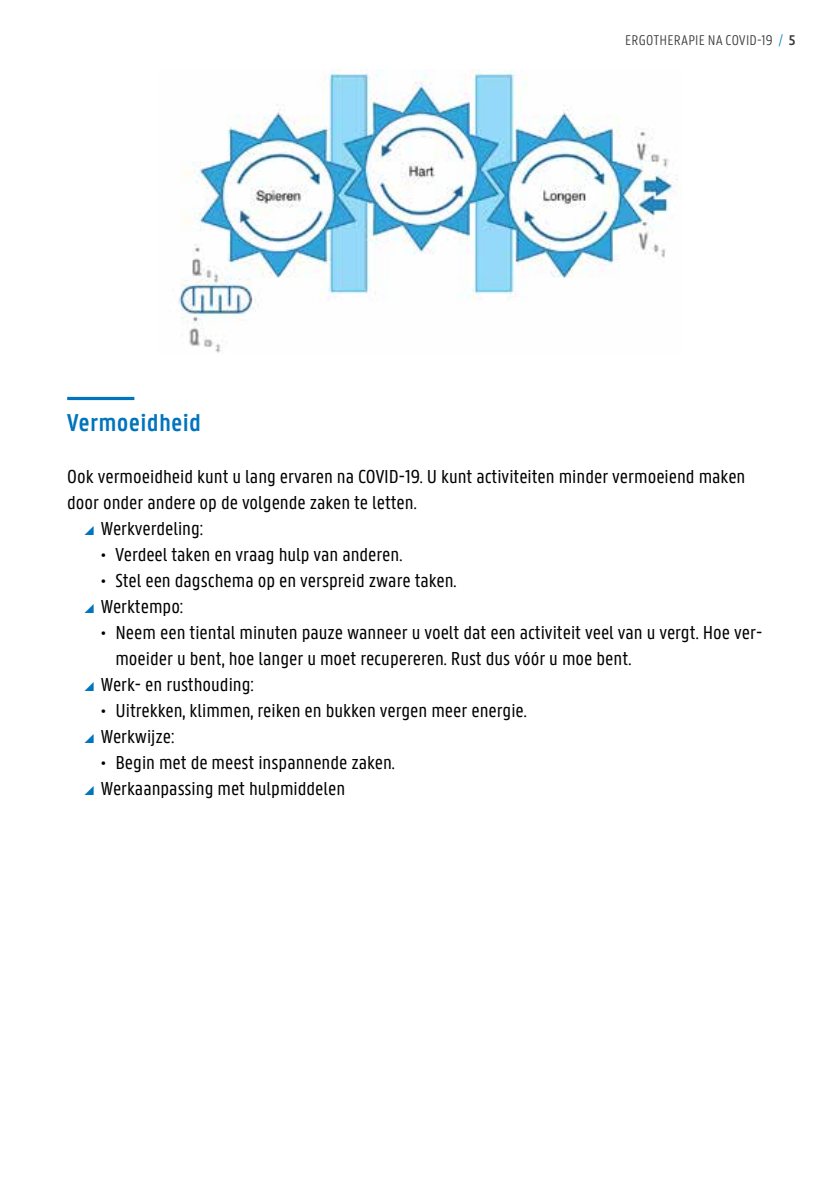
<style>
.page{position:relative;width:840px;height:1191px;background:#fff}
.page>*{position:absolute;margin:0;border:0;box-sizing:border-box;transform-origin:0 0}
.t1{font:600 26px "U Gent Panno Text";letter-spacing:.01em;color:#0074bd}
.t2{font:20px/26px "U Gent Panno Text";color:#000}
.t3{font:300 15px "U Gent Panno Text";letter-spacing:.015em;color:#383937}
.s1{color:#007dc2}
.s2{font-weight:600}
.s3{font-size:18px}
</style>
<div class="page">
<hr style="left:67px;top:397px;width:67px;height:3px;background:#0074bd">
<img style="left:178px;top:70px;width:500px;height:283px">
<p class="t3" style="left:625px;top:31px;width:172px">ERGOTHERAPIE NA COVID-19 <span class="s1">/</span> <span class="s2">5</span></p>
<h1 class="t1" style="left:67px;top:407px;width:135px">Vermoeidheid</h1>
<p class="t2" style="left:67px;top:463px;width:679px">Ook vermoeidheid kunt u lang ervaren na COVID-19. U kunt activiteiten minder vermoeiend maken</p>
<p class="t2" style="left:67px;top:489px;width:351px">door onder andere op de volgende zaken te letten.</p>
<p class="t2" style="left:101px;top:515px;width:104px">Werkverdeling:</p>
<p class="t2" style="left:101px;top:541px;width:302px"><span class="s3">•</span> Verdeel taken en vraag hulp van anderen.</p>
<p class="t2" style="left:101px;top:567px;width:357px"><span class="s3">•</span> Stel een dagschema op en verspreid zware taken.<br>Werktempo:</p>
<p class="t2" style="left:101px;top:619px;width:662px"><span class="s3">•</span> Neem een tiental minuten pauze wanneer u voelt dat een activiteit veel van u vergt. Hoe ver-</p>
<p class="t2" style="left:115px;top:645px;width:517px">moeider u bent, hoe langer u moet recupereren. Rust dus vóór u moe bent.</p>
<p class="t2" style="left:101px;top:671px;width:155px">Werk- en rusthouding:</p>
<p class="t2" style="left:101px;top:697px;width:427px"><span class="s3">•</span> Uitrekken, klimmen, reiken en bukken vergen meer energie.<br>Werkwijze:</p>
<p class="t2" style="left:101px;top:749px;width:295px"><span class="s3">•</span> Begin met de meest inspannende zaken.<br>Werkaanpassing met hulpmiddelen</p>
</div>
